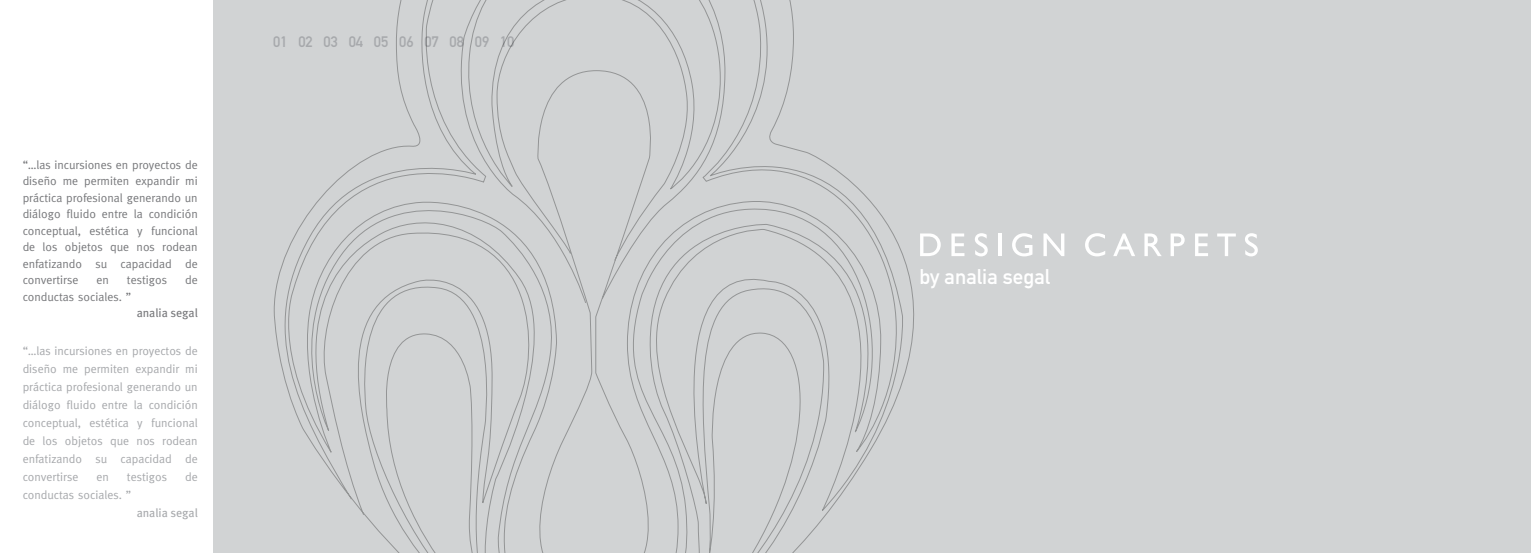
<style>
.page{position:relative;width:1531px;height:553px;background:#d1d3d4}
.page>*{position:absolute;margin:0;border:0;box-sizing:border-box;transform-origin:0 0}
.t1{font:21px "DIN Mittelschrift Alternate";color:#fff}
.t2{font:15px "DIN Mittelschrift";color:#a7a9ac}
.t3{font:12px/18px "Meta";color:#a7a9ac;text-align:justify}
.t4{font:12px/16.5px "Meta";color:#77787b;text-align:justify}
.t5{font:12px "Meta";color:#a7a9ac}
.t6{font:12px "Meta";color:#77787b}
</style>
<div class="page">
<div style="left:0;top:0;width:213px;height:553px;background:#fff"></div>
<svg style="left:273px;top:0;width:642px;height:553px"></svg>
<svg style="left:920px;top:233px;width:21px;height:23px"></svg>
<svg style="left:951px;top:233px;width:13px;height:23px"></svg>
<svg style="left:975px;top:233px;width:13px;height:23px"></svg>
<hr style="left:998px;top:233px;width:3px;height:23px;background:#fff">
<svg style="left:1012px;top:233px;width:20px;height:23px"></svg>
<svg style="left:1043px;top:233px;width:21px;height:23px"></svg>
<svg style="left:1085px;top:233px;width:20px;height:23px"></svg>
<svg style="left:1113px;top:233px;width:22px;height:23px"></svg>
<svg style="left:1144px;top:233px;width:18px;height:23px"></svg>
<svg style="left:1170px;top:233px;width:14px;height:23px"></svg>
<svg style="left:1195px;top:233px;width:13px;height:23px"></svg>
<svg style="left:1217px;top:233px;width:19px;height:23px"></svg>
<svg style="left:1245px;top:233px;width:13px;height:23px"></svg>
<p class="t4" style="left:23px;top:156px;width:177px">“…las incursiones en proyectos de diseño me permiten expandir mi práctica profesional generando un diálogo fluido entre la condición conceptual, estética y funcional de los objetos que nos rodean enfatizando su capacidad de convertirse</p>
<p class="t4" style="left:96px;top:272px;width:14px">en</p>
<p class="t4" style="left:127px;top:272px;width:42px">testigos</p>
<p class="t4" style="left:185px;top:272px;width:14px">de</p>
<p class="t4" style="left:23px;top:288px;width:110px">conductas sociales. ”</p>
<p class="t6" style="left:137px;top:306px;width:63px">analia segal</p>
<p class="t3" style="left:23px;top:341px;width:177px">“…las incursiones en proyectos de diseño me permiten expandir mi práctica profesional generando un diálogo fluido entre la condición conceptual, estética y funcional de los objetos que nos rodean enfatizando su capacidad de convertirse</p>
<p class="t3" style="left:96px;top:467px;width:14px">en</p>
<p class="t3" style="left:127px;top:467px;width:42px">testigos</p>
<p class="t3" style="left:185px;top:467px;width:14px">de</p>
<p class="t3" style="left:23px;top:485px;width:110px">conductas sociales. ”</p>
<p class="t5" style="left:137px;top:505px;width:63px">analia segal</p>
<p class="t2" style="left:273px;top:33px;width:243px">01 02 03 04 05 06 07 08 09 10</p>
<h1 class="t1" style="left:919px;top:264px;width:132px">by analia segal</h1>
</div>
